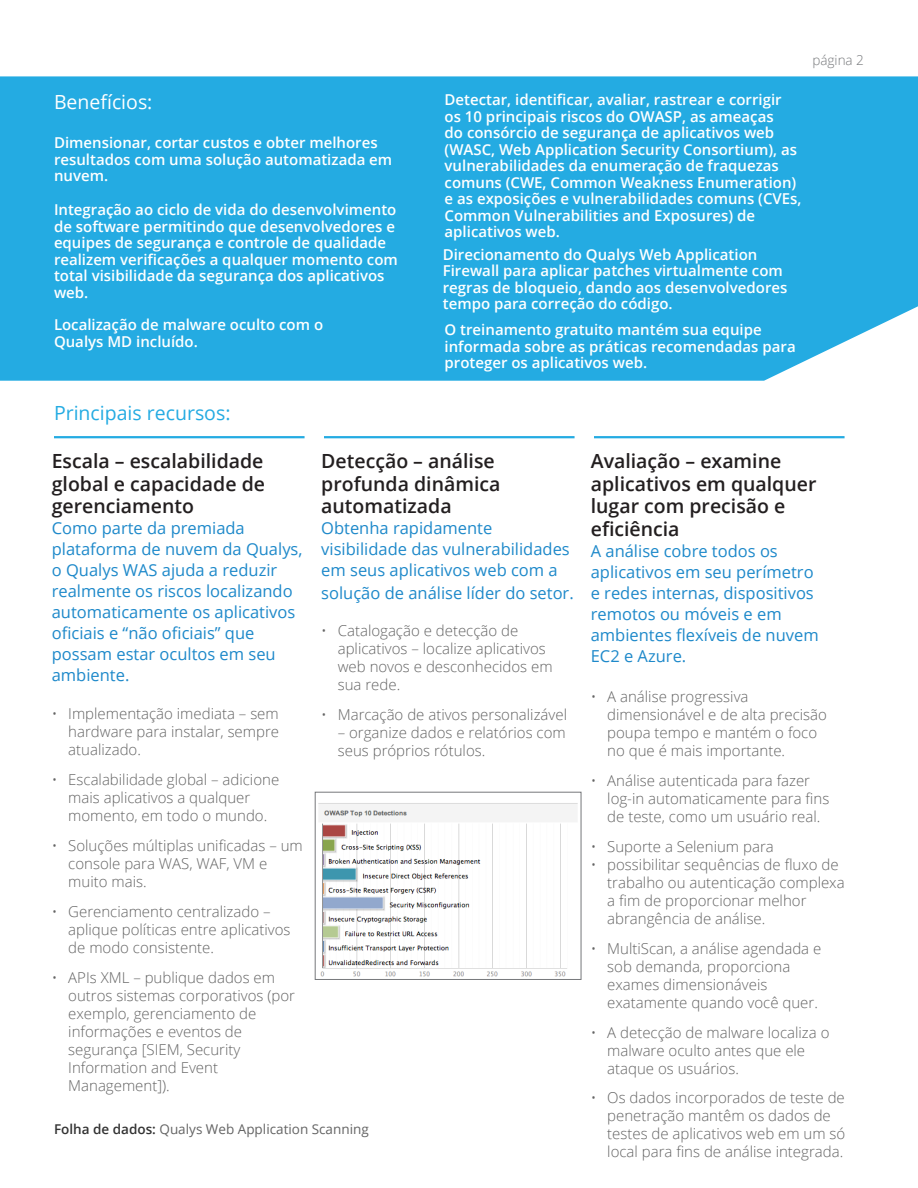
<style>
.page{position:relative;width:918px;height:1188px;background:#fff}
.page>*{position:absolute;margin:0;border:0;box-sizing:border-box;transform-origin:0 0}
.t1{font:600 19.5px/22.5px "Open Sans";color:#231f20}
.Key_Features_Section{font:19.5px "Open Sans";color:#24abe2}
.Benefits_Title{font:19.5px "Open Sans";color:#fff}
.Overview{font:16.5px/21px "Open Sans";color:#1e89ca}
.t2{font:300 15px/18px "Open Sans";color:#646464}
.Benefits_Bullet{font:600 15px/16.5px "Open Sans";color:#fff}
.t3{font:13.5px "Open Sans";color:#646464}
.t4{font:300 13.5px "Open Sans";color:#76787b}
.s1{font-weight:600;color:#333}
</style>
<div class="page">
<div style="left:0;top:76px;width:918px;height:305px;background:#24abe2"></div>
<hr style="left:54px;top:436px;width:251px;height:2px;background:#24abe2">
<hr style="left:324px;top:436px;width:251px;height:2px;background:#24abe2">
<hr style="left:594px;top:436px;width:251px;height:2px;background:#24abe2">
<img style="left:318px;top:803px;width:260px;height:174px">
<div style="left:315px;top:792px;width:266px;height:188px;border:1px solid #76787b"></div>
<p class="Benefits_Title" style="left:54px;top:88px;width:100px">Benefícios:</p>
<p class="Benefits_Bullet" style="left:54px;top:134px;width:340px">Dimensionar, cortar custos e obter melhores resultados com uma solução automatizada em nuvem.</p>
<p class="Benefits_Bullet" style="left:54px;top:201px;width:345px">Integração ao ciclo de vida do desenvolvimento de software permitindo que desenvolvedores e equipes de segurança e controle de qualidade realizem verificações a qualquer momento com total visibilidade da segurança dos aplicativos web.</p>
<p class="Benefits_Bullet" style="left:54px;top:316px;width:271px">Localização de malware oculto com o</p>
<p class="Benefits_Bullet" style="left:54px;top:333px;width:145px">Qualys MD incluído.</p>
<p class="Benefits_Bullet" style="left:445px;top:91px;width:358px">Detectar, identificar, avaliar, rastrear e corrigir os 10 principais riscos do OWASP, as ameaças<br>do consórcio de segurança de aplicativos web (WASC, Web Application Security Consortium), as vulnerabilidades da enumeração de fraquezas comuns (CWE, Common Weakness Enumeration) e as exposições e vulnerabilidades comuns (CVEs, Common Vulnerabilities and Exposures) de aplicativos web.</p>
<p class="Benefits_Bullet" style="left:443px;top:246px;width:346px">Direcionamento do Qualys Web Application Firewall para aplicar patches virtualmente com regras de bloqueio, dando aos desenvolvedores tempo para correção do código.</p>
<p class="Benefits_Bullet" style="left:445px;top:321px;width:353px">O treinamento gratuito mantém sua equipe informada sobre as práticas recomendadas para proteger os aplicativos web.</p>
<p class="t4" style="left:812px;top:51px;width:53px">página 2</p>
<p class="Key_Features_Section" style="left:54px;top:399px;width:178px">Principais recursos:</p>
<p class="t1" style="left:52px;top:450px;width:215px;text-align:justify">Escala – escalabilidade global e capacidade de gerenciamento</p>
<p class="Overview" style="left:52px;top:518px;width:252px">Como parte da premiada plataforma de nuvem da Qualys, o Qualys WAS ajuda a reduzir realmente os riscos localizando automaticamente os aplicativos oficiais e “não oficiais” que possam estar ocultos em seu ambiente.</p>
<p class="t2" style="left:68px;top:704px;width:212px;text-align:justify;text-indent:-16px">• Implementação imediata – sem hardware para instalar, sempre atualizado.</p>
<p class="t2" style="left:68px;top:770px;width:212px;text-indent:-16px">• Escalabilidade global – adicione mais aplicativos a qualquer momento, em todo o mundo.</p>
<p class="t2" style="left:68px;top:836px;width:236px;text-indent:-16px">• Soluções múltiplas unificadas – um console para WAS, WAF, VM e muito mais.</p>
<p class="t2" style="left:68px;top:902px;width:224px;text-indent:-16px">• Gerenciamento centralizado – aplique políticas entre aplicativos de modo consistente.</p>
<p class="t2" style="left:68px;top:968px;width:228px;text-indent:-16px">• APIs XML – publique dados em outros sistemas corporativos (por exemplo, gerenciamento de informações e eventos de segurança [SIEM, Security<br>Information and Event<br>Management]).</p>
<p class="t1" style="left:321px;top:450px;width:181px">Detecção – análise profunda dinâmica automatizada</p>
<p class="Overview" style="left:321px;top:518px;width:250px">Obtenha rapidamente visibilidade das vulnerabilidades em seus aplicativos web com a</p>
<p class="Overview" style="left:321px;top:582px;width:254px">solução de análise líder do setor.</p>
<p class="t2" style="left:338px;top:622px;width:216px;text-indent:-16px">• Catalogação e detecção de aplicativos – localize aplicativos web novos e desconhecidos em sua rede.</p>
<p class="t2" style="left:321px;top:706px;width:247px">• Marcação de ativos personalizável</p>
<p class="t2" style="left:338px;top:724px;width:230px">– organize dados e relatórios com seus próprios rótulos.</p>
<p class="t3" style="left:54px;top:1120px;width:316px"><span class="s1">Folha de dados:</span> Qualys Web Application Scanning</p>
<p class="t1" style="left:591px;top:450px;width:227px">Avaliação – examine aplicativos em qualquer lugar com precisão e eficiência</p>
<p class="Overview" style="left:591px;top:540px;width:229px">A análise cobre todos os aplicativos em seu perímetro e redes internas, dispositivos remotos ou móveis e em ambientes flexíveis de nuvem<br>EC2 e Azure.</p>
<p class="t2" style="left:607px;top:688px;width:221px;text-indent:-16px">• A análise progressiva dimensionável e de alta precisão poupa tempo e mantém o foco no que é mais importante.</p>
<p class="t2" style="left:607px;top:772px;width:224px;text-indent:-16px">• Análise autenticada para fazer log-in automaticamente para fins de teste, como um usuário real.</p>
<p class="t2" style="left:591px;top:838px;width:185px">• Suporte a Selenium para</p>
<p class="t2" style="left:607px;top:856px;width:239px;text-indent:-16px">• possibilitar sequências de fluxo de trabalho ou autenticação complexa a fim de proporcionar melhor abrangência de análise.</p>
<p class="t2" style="left:607px;top:940px;width:216px;text-indent:-16px">• MultiScan, a análise agendada e sob demanda, proporciona exames dimensionáveis exatamente quando você quer.</p>
<p class="t2" style="left:607px;top:1024px;width:224px;text-indent:-16px">• A detecção de malware localiza o malware oculto antes que ele ataque os usuários.</p>
<p class="t2" style="left:607px;top:1088px;width:240px;text-indent:-16px">• Os dados incorporados de teste de penetração mantêm os dados de testes de aplicativos web em um só local para fins de análise integrada.</p>
</div>
